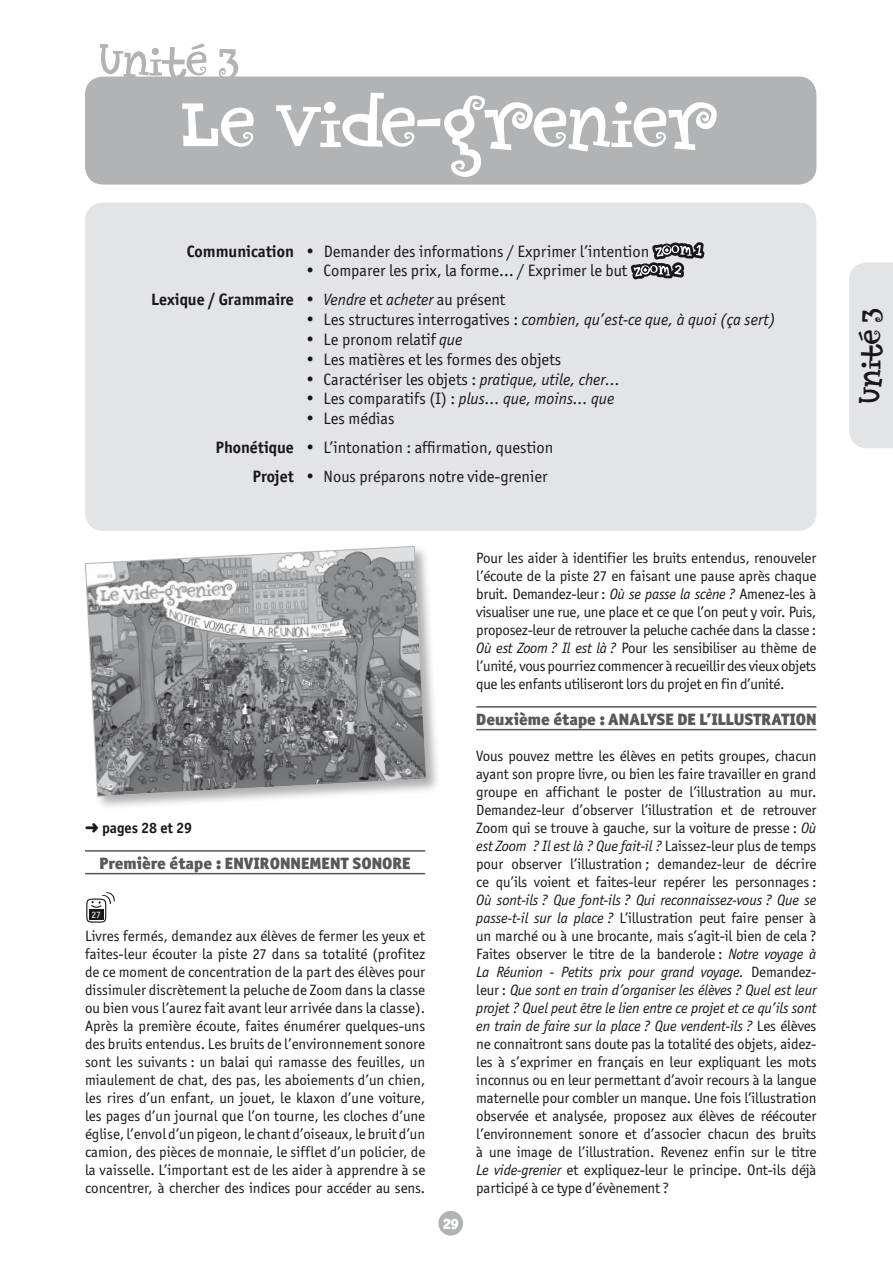
<style>
.page{position:relative;width:893px;height:1263px;background:#fff}
.page>*{position:absolute;margin:0;border:0;box-sizing:border-box;transform-origin:0 0}
.t1{font:108px "Circus Dog";letter-spacing:-.01em;color:#fff}
.t2{font:66px "Circus Dog";letter-spacing:-.01em;color:#b1b3b4}
.t3{font:45px "Circus Dog";color:#1a171c}
.t4{font:16.5px/19.8px "Officina Sans ITC Std";color:#1a171c}
.t5{font:900 16.5px "Officina Sans ITC Std";color:#58585a}
.t6{font:700 16.5px "Officina Sans ITC Std";color:#1a171c}
.t7{font:15px/18px "Officina Sans ITC Std";letter-spacing:-.01em;color:#1a171c;text-align:justify}
.t8{font:700 15px "Officina Sans ITC Std";color:#1a171c}
.t9{font:900 15px "Officina Sans ITC Std";color:#fff}
.t10{font:9.6px "Officina Sans ITC Std";color:#fff}
.s1{font-style:italic}
</style>
<div class="page">
<div style="left:85px;top:77px;width:731px;height:108px;background:#b1b3b4;border-radius:18px"></div>
<div style="left:85px;top:203px;width:731px;height:328px;background:#e3e4e5;border-radius:18px"></div>
<svg style="left:631px;top:242px;width:73px;height:37px"></svg>
<hr style="left:85px;top:850px;width:340px;height:2px;background:#58585a">
<hr style="left:85px;top:873px;width:340px;height:1px;background:#58585a">
<div style="left:83px;top:544px;width:358px;height:267px;background:#1a171c;opacity:.35"></div>
<svg style="left:85px;top:546px;width:342px;height:251px"></svg>
<svg style="left:86px;top:892px;width:29px;height:31px"></svg>
<div style="left:89px;top:911px;width:14px;height:8px;background:#1a171c"></div>
<hr style="left:476px;top:706px;width:340px;height:2px;background:#58585a">
<hr style="left:476px;top:729px;width:340px;height:1px;background:#58585a">
<div style="left:438px;top:1211px;width:25px;height:24px;background:#b1b3b4;border-radius:50%"></div>
<div style="left:849px;top:262px;width:44px;height:186px;background:#e3e4e5"></div>
<h2 class="t2" style="left:100px;top:34px;width:141px">Unité 3</h2>
<h1 class="t1" style="left:182px;top:79px;width:538px">Le vide-grenier</h1>
<p class="t6" style="left:187px;top:241px;width:108px">Communication</p>
<p class="t4" style="left:324px;top:241px;width:327px">Demander des informations / Exprimer l’intention<br>Comparer les prix, la forme… / Exprimer le but</p>
<p class="t6" style="left:151px;top:289px;width:144px">Lexique / Grammaire</p>
<p class="t4" style="left:324px;top:290px;width:454px"><span class="s1">Vendre</span> et <span class="s1">acheter</span> au présent<br>Les structures interrogatives : <span class="s1">combien, qu’est-ce que, à quoi (ça sert)<br></span>Le pronom relatif <span class="s1">que<br></span>Les matières et les formes des objets<br>Caractériser les objets : <span class="s1">pratique, utile, cher…<br></span>Les comparatifs (I) : <span class="s1">plus… que, moins… que<br></span>Les médias</p>
<p class="t6" style="left:215px;top:437px;width:80px">Phonétique</p>
<p class="t4" style="left:324px;top:437px;width:231px">L’intonation : affirmation, question</p>
<p class="t6" style="left:252px;top:467px;width:43px">Projet</p>
<p class="t4" style="left:324px;top:467px;width:225px">Nous préparons notre vide-grenier</p>
<p class="t8" style="left:85px;top:818px;width:109px">➜ pages 28 et 29</p>
<p class="t5" style="left:99px;top:852px;width:313px">Première étape : ENVIRONNEMENT SONORE</p>
<p class="t10" style="left:91px;top:909px;width:11px">27</p>
<p class="t7" style="left:85px;top:926px;width:342px">Livres fermés, demandez aux élèves de fermer les yeux et faites-leur écouter la piste 27 dans sa totalité (profitez de ce moment de concentration de la part des élèves pour dissimuler discrètement la peluche de Zoom dans la classe ou bien vous l’aurez fait avant leur arrivée dans la classe).<br>Après la première écoute, faites énumérer quelques-uns des bruits entendus. Les bruits de l’environnement sonore sont les suivants : un balai qui ramasse des feuilles, un miaulement de chat, des pas, les aboiements d’un chien, les rires d’un enfant, un jouet, le klaxon d’une voiture, les pages d’un journal que l’on tourne, les cloches d’une église, l’envol d’un pigeon, le chant d’oiseaux, le bruit d’un camion, des pièces de monnaie, le sifflet d’un policier, de la vaisselle. L’important est de les aider à apprendre à se concentrer, à chercher des indices pour accéder au sens.</p>
<p class="t9" style="left:443px;top:1214px;width:18px">29</p>
<p class="t7" style="left:476px;top:548px;width:342px">Pour les aider à identifier les bruits entendus, renouveler l’écoute de la piste 27 en faisant une pause après chaque bruit. Demandez-leur : <span class="s1">Où se passe la scène ?</span> Amenez-les à visualiser une rue, une place et ce que l’on peut y voir. Puis, proposez-leur de retrouver la peluche cachée dans la classe :<br><span class="s1">Où est Zoom ? Il est là ?</span> Pour les sensibiliser au thème de l’unité, vous pourriez commencer à recueillir des vieux objets que les enfants utiliseront lors du projet en fin d’unité.</p>
<p class="t5" style="left:476px;top:708px;width:342px">Deuxième étape : ANALYSE DE L’ILLUSTRATION</p>
<p class="t7" style="left:476px;top:746px;width:342px">Vous pouvez mettre les élèves en petits groupes, chacun ayant son propre livre, ou bien les faire travailler en grand groupe en affichant le poster de l’illustration au mur.<br>Demandez-leur d’observer l’illustration et de retrouver Zoom qui se trouve à gauche, sur la voiture de presse : <span class="s1">Où est Zoom ? Il est là ? Que fait-il ?</span> Laissez-leur plus de temps pour observer l’illustration ; demandez-leur de décrire ce qu’ils voient et faites-leur repérer les personnages :</p>
<p class="t7" style="left:476px;top:890px;width:342px"><span class="s1">Où sont-ils ? Que font-ils ? Qui reconnaissez-vous ? Que se passe-t-il sur la place ?</span> L’illustration peut faire penser à un marché ou à une brocante, mais s’agit-il bien de cela ?<br>Faites observer le titre de la banderole : <span class="s1">Notre voyage à La Réunion - Petits prix pour grand voyage.</span> Demandez&shy;leur : <span class="s1">Que sont en train d’organiser les élèves ? Quel est leur projet ? Quel peut être le lien entre ce projet et ce qu’ils sont en train de faire sur la place ? Que vendent-ils ?</span> Les élèves ne connaitront sans doute pas la totalité des objets, aidez&shy;les à s’exprimer en français en leur expliquant les mots inconnus ou en leur permettant d’avoir recours à la langue maternelle pour combler un manque. Une fois l’illustration observée et analysée, proposez aux élèves de réécouter l’environnement sonore et d’associer chacun des bruits à une image de l’illustration. Revenez enfin sur le titre <span class="s1">Le vide-grenier</span> et expliquez-leur le principe. Ont-ils déjà participé à ce type d’évènement ?</p>
<h3 class="t3" style="left:852px;top:403px;width:98px;rotate:-90deg">Unité 3</h3>
</div>
